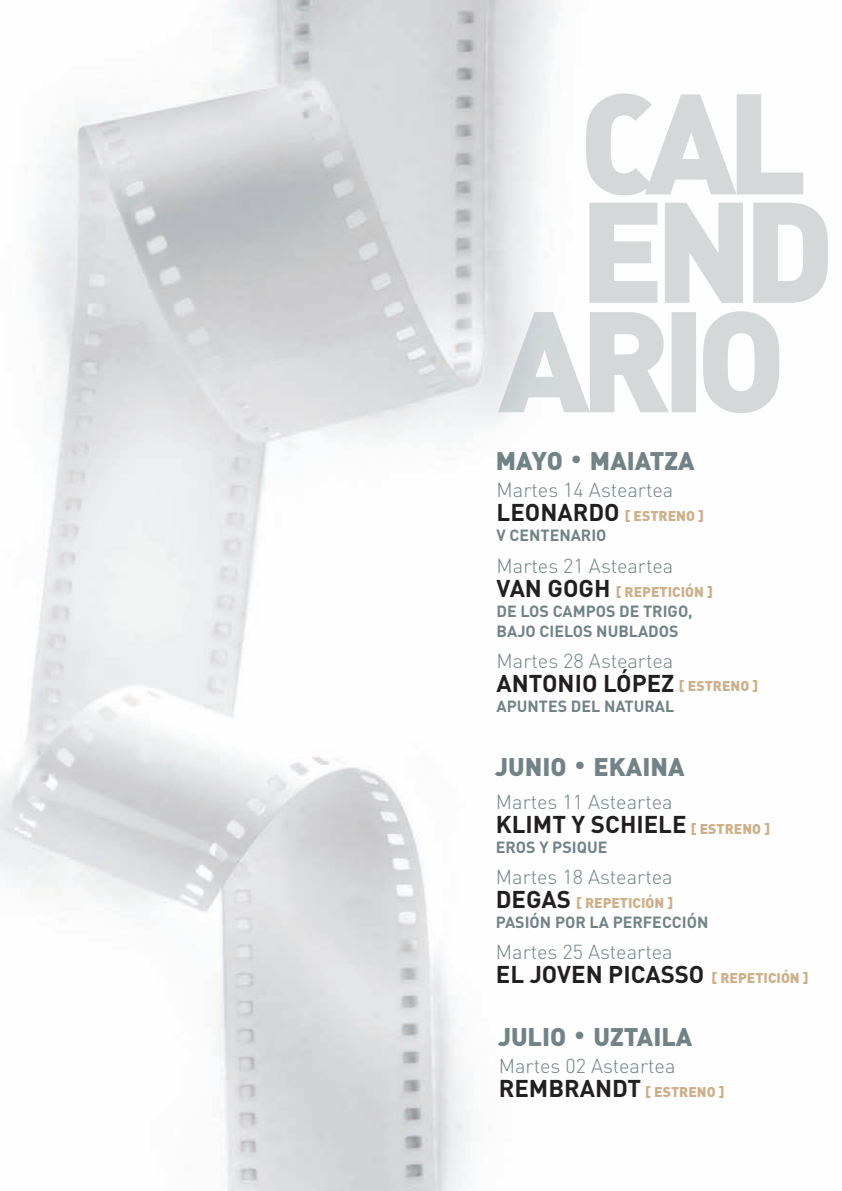
<style>
.page{position:relative;width:842px;height:1191px;background:#fff}
.page>*{position:absolute;margin:0;border:0;box-sizing:border-box;transform-origin:0 0}
.t1{font:25.2px "DIN Black Alternate";color:#718387}
.t2{font:700 24px "DIN";color:#231f20}
.t3{font:300 20px "DIN";color:#718387}
.t4{font:700 16px/20px "DIN";color:#718387}
.t5{font:900 14px "DIN";color:#cdb089}
.s1{font-size:36px}
</style>
<div class="page">
<img style="left:0;top:0;width:804px;height:1191px">
<svg style="left:586px;top:93px;width:217px;height:102px"></svg>
<svg style="left:589px;top:203px;width:239px;height:100px"></svg>
<svg style="left:498px;top:311px;width:282px;height:102px"></svg>
<p class="t1" style="left:496px;top:444px;width:200px">MAYO <span class="s1">·</span> MAIATZA</p>
<p class="t3" style="left:496px;top:477px;width:178px">Martes 14 Asteartea</p>
<p class="t2" style="left:496px;top:497px;width:125px">LEONARDO</p>
<p class="t4" style="left:496px;top:525px;width:112px">V CENTENARIO</p>
<p class="t3" style="left:496px;top:553px;width:178px">Martes 21 Asteartea</p>
<p class="t2" style="left:496px;top:572px;width:116px">VAN GOGH</p>
<p class="t4" style="left:496px;top:600px;width:198px">DE LOS CAMPOS DE TRIGO,<br>BAJO CIELOS NUBLADOS</p>
<p class="t3" style="left:496px;top:648px;width:178px">Martes 28 Asteartea</p>
<p class="t2" style="left:496px;top:667px;width:179px">ANTONIO LÓPEZ</p>
<p class="t4" style="left:496px;top:695px;width:179px">APUNTES DEL NATURAL</p>
<p class="t5" style="left:625px;top:506px;width:81px">[ ESTRENO ]</p>
<p class="t5" style="left:616px;top:582px;width:99px">[ REPETICIÓN ]</p>
<p class="t5" style="left:679px;top:676px;width:81px">[ ESTRENO ]</p>
<p class="t1" style="left:495px;top:749px;width:191px">JUNIO <span class="s1">·</span> EKAINA</p>
<p class="t3" style="left:496px;top:789px;width:178px">Martes 11 Asteartea</p>
<p class="t2" style="left:496px;top:808px;width:192px">KLIMT Y SCHIELE</p>
<p class="t4" style="left:496px;top:836px;width:113px">EROS Y PSIQUE</p>
<p class="t3" style="left:496px;top:864px;width:178px">Martes 18 Asteartea</p>
<p class="t2" style="left:496px;top:883px;width:77px">DEGAS</p>
<p class="t4" style="left:496px;top:911px;width:214px">PASIÓN POR LA PERFECCIÓN</p>
<p class="t3" style="left:496px;top:940px;width:178px">Martes 25 Asteartea</p>
<p class="t2" style="left:496px;top:959px;width:210px">EL JOVEN PICASSO</p>
<p class="t5" style="left:691px;top:819px;width:81px">[ ESTRENO ]</p>
<p class="t5" style="left:576px;top:893px;width:99px">[ REPETICIÓN ]</p>
<p class="t5" style="left:711px;top:969px;width:99px">[ REPETICIÓN ]</p>
<p class="t1" style="left:498px;top:1020px;width:196px">JULIO <span class="s1">·</span> UZTAILA</p>
<p class="t3" style="left:499px;top:1054px;width:178px">Martes 02 Asteartea</p>
<p class="t2" style="left:499px;top:1073px;width:144px">REMBRANDT</p>
<p class="t5" style="left:645px;top:1083px;width:81px">[ ESTRENO ]</p>
</div>
